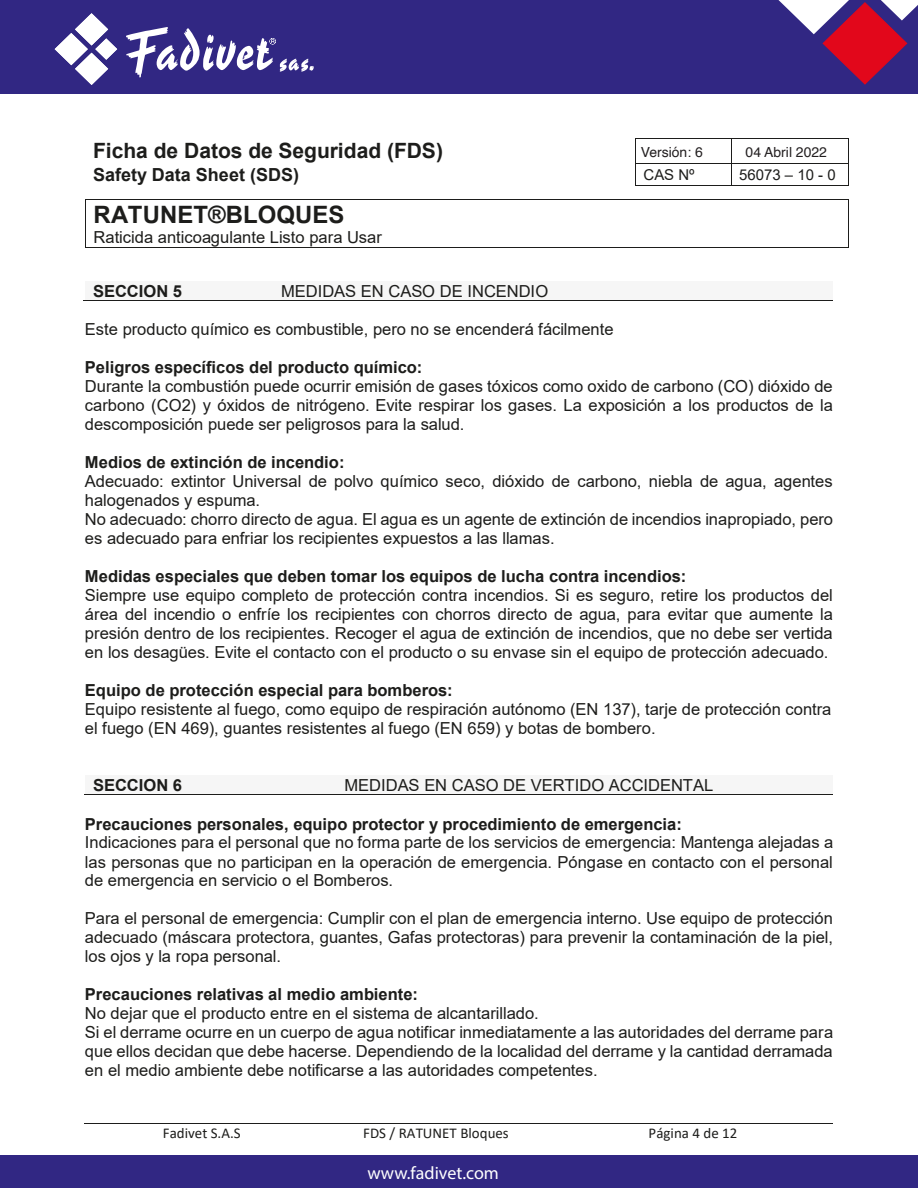
<style>
.page{position:relative;width:918px;height:1188px;background:#fff}
.page>*{position:absolute;margin:0;border:0;box-sizing:border-box;transform-origin:0 0}
.t1{font:700 24px "Arial";color:#1d1d1b}
.t2{font:700 21px "Arial";letter-spacing:-.005em;color:#1d1d1b}
.t3{font:700 18px "Arial";color:#1d1d1b}
.t4{font:18px "Myriad Pro";color:#fff}
.t5{font:16.5px/18.9px "Arial";color:#1d1d1b;text-align:justify}
.t6{font:700 16.5px "Arial";color:#1d1d1b}
.t7{font:15px "Calibri";color:#1d1d1b}
.t8{font:15px "Arial";color:#1d1d1b}
.t9{font:13.95px "Helvetica";color:#231f20}
</style>
<div class="page">
<hr style="left:636px;top:138px;width:95px;height:1px;background:#1d1d1b">
<hr style="left:731px;top:138px;width:117px;height:1px;background:#1d1d1b">
<hr style="left:636px;top:163px;width:95px;height:1px;background:#1d1d1b">
<hr style="left:731px;top:163px;width:117px;height:1px;background:#1d1d1b">
<svg style="left:635px;top:138px;width:1px;height:48px"></svg>
<hr style="left:636px;top:185px;width:95px;height:1px;background:#1d1d1b">
<svg style="left:731px;top:139px;width:1px;height:46px"></svg>
<hr style="left:731px;top:185px;width:117px;height:1px;background:#1d1d1b">
<svg style="left:848px;top:138px;width:1px;height:48px"></svg>
<hr style="left:86px;top:199px;width:762px;height:1px;background:#1d1d1b">
<hr style="left:85px;top:200px;width:1px;height:47px;background:#1d1d1b">
<hr style="left:86px;top:247px;width:762px;height:1px;background:#1d1d1b">
<hr style="left:848px;top:200px;width:1px;height:47px;background:#1d1d1b">
<hr style="left:85px;top:1123px;width:234px;height:1px;background:#1d1d1b">
<hr style="left:320px;top:1123px;width:233px;height:1px;background:#1d1d1b">
<hr style="left:554px;top:1123px;width:279px;height:1px;background:#1d1d1b">
<div style="left:85px;top:281px;width:188px;height:19px;background:#f6f6f6"></div>
<div style="left:273px;top:281px;width:560px;height:19px;background:#f6f6f6"></div>
<hr style="left:84px;top:300px;width:189px;height:1px;background:#1d1d1b">
<hr style="left:273px;top:300px;width:560px;height:1px;background:#1d1d1b">
<div style="left:85px;top:775px;width:251px;height:19px;background:#f6f6f6"></div>
<div style="left:336px;top:775px;width:497px;height:19px;background:#f6f6f6"></div>
<hr style="left:84px;top:794px;width:252px;height:1px;background:#1d1d1b">
<hr style="left:336px;top:794px;width:497px;height:1px;background:#1d1d1b">
<div style="left:0;top:0;width:918px;height:93px;background:#312783"></div>
<div style="left:0;top:1155px;width:918px;height:33px;background:#312783"></div>
<svg style="left:55px;top:13px;width:62px;height:72px"></svg>
<svg style="left:126px;top:27px;width:188px;height:50px"></svg>
<svg style="left:778px;top:0;width:140px;height:84px"></svg>
<p class="t2" style="left:93px;top:136px;width:351px">Ficha de Datos de Seguridad (FDS)</p>
<p class="t8" style="left:644px;top:141px;width:77px">Version: 05</p>
<p class="t8" style="left:739px;top:141px;width:96px">12 Junio 2019</p>
<p class="t3" style="left:93px;top:162px;width:208px">Safety Data Sheet (SDS)</p>
<p class="t8" style="left:644px;top:164px;width:53px">CAS Nº</p>
<p class="t8" style="left:739px;top:164px;width:98px">56073 – 10 - 0</p>
<h1 class="t1" style="left:94px;top:198px;width:252px">RATUNET®BLOQUES</h1>
<p class="t5" style="left:94px;top:228px;width:290px">Raticida anticoagulante Listo para Usar</p>
<p class="t9" style="left:641px;top:142px;width:63px">Versión: 6</p>
<p class="t9" style="left:746px;top:142px;width:83px">04 Abril 2022</p>
<p class="t6" style="left:93px;top:279px;width:91px">SECCION 5</p>
<p class="t5" style="left:281px;top:281px;width:269px">MEDIDAS EN CASO DE INCENDIO</p>
<p class="t5" style="left:85px;top:320px;width:530px">Este producto químico es combustible, pero no se encenderá fácilmente</p>
<p class="t6" style="left:85px;top:356px;width:339px">Peligros específicos del producto químico:</p>
<p class="t5" style="left:85px;top:377px;width:750px">Durante la combustión puede ocurrir emisión de gases tóxicos como oxido de carbono (CO) dióxido de carbono (CO2) y óxidos de nitrógeno. Evite respirar los gases. La exposición a los productos de la descomposición puede ser peligrosos para la salud.</p>
<p class="t6" style="left:85px;top:451px;width:261px">Medios de extinción de incendio:</p>
<p class="t5" style="left:85px;top:472px;width:750px;text-align:left">Adecuado: extintor Universal de polvo químico seco, dióxido de carbono, niebla de agua, agentes halogenados y espuma.<br>No adecuado: chorro directo de agua. El agua es un agente de extinción de incendios inapropiado, pero es adecuado para enfriar los recipientes expuestos a las llamas.</p>
<p class="t6" style="left:85px;top:565px;width:603px">Medidas especiales que deben tomar los equipos de lucha contra incendios:</p>
<p class="t5" style="left:85px;top:586px;width:750px">Siempre use equipo completo de protección contra incendios. Si es seguro, retire los productos del área del incendio o enfríe los recipientes con chorros directo de agua, para evitar que aumente la presión dentro de los recipientes. Recoger el agua de extinción de incendios, que no debe ser vertida en los desagües. Evite el contacto con el producto o su envase sin el equipo de protección adecuado.</p>
<p class="t6" style="left:85px;top:678px;width:369px">Equipo de protección especial para bomberos:</p>
<p class="t5" style="left:85px;top:699px;width:748px">Equipo resistente al fuego, como equipo de respiración autónomo (EN 137), tarje de protección contra el fuego (EN 469), guantes resistentes al fuego (EN 659) y botas de bombero.</p>
<p class="t6" style="left:93px;top:773px;width:91px">SECCION 6</p>
<p class="t5" style="left:345px;top:775px;width:370px">MEDIDAS EN CASO DE VERTIDO ACCIDENTAL</p>
<p class="t6" style="left:85px;top:812px;width:599px">Precauciones personales, equipo protector y procedimiento de emergencia:</p>
<p class="t5" style="left:85px;top:833px;width:750px">Indicaciones para el personal que no forma parte de los servicios de emergencia: Mantenga alejadas a las personas que no participan en la operación de emergencia. Póngase en contacto con el personal de emergencia en servicio o el Bomberos.</p>
<p class="t5" style="left:85px;top:909px;width:750px">Para el personal de emergencia: Cumplir con el plan de emergencia interno. Use equipo de protección adecuado (máscara protectora, guantes, Gafas protectoras) para prevenir la contaminación de la piel, los ojos y la ropa personal.</p>
<p class="t6" style="left:85px;top:983px;width:334px">Precauciones relativas al medio ambiente:</p>
<p class="t5" style="left:85px;top:1004px;width:750px;text-align:left">No dejar que el producto entre en el sistema de alcantarillado.<br>Si el derrame ocurre en un cuerpo de agua notificar inmediatamente a las autoridades del derrame para que ellos decidan que debe hacerse. Dependiendo de la localidad del derrame y la cantidad derramada en el medio ambiente debe notificarse a las autoridades competentes.</p>
<p class="t7" style="left:163px;top:1123px;width:79px">Fadivet S.A.S</p>
<p class="t7" style="left:363px;top:1123px;width:147px">FDS / RATUNET Bloques</p>
<p class="t7" style="left:649px;top:1123px;width:90px">Página 4 de 12</p>
<p class="t4" style="left:367px;top:1162px;width:133px">www.fadivet.com</p>
</div>
